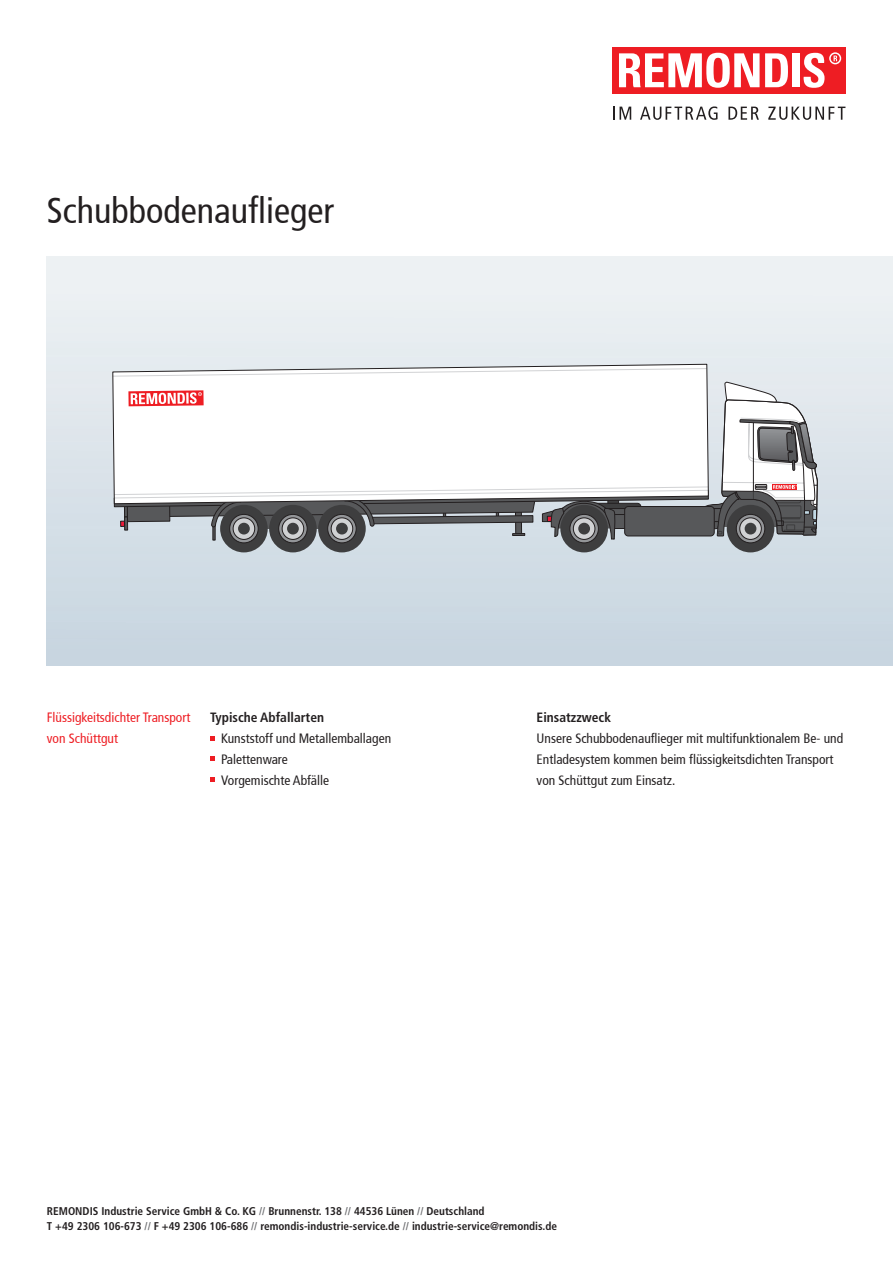
<style>
.page{position:relative;width:893px;height:1263px;background:#fff}
.page>*{position:absolute;margin:0;border:0;box-sizing:border-box;transform-origin:0 0}
.t1{font:condensed 36px "Frutiger";color:#231f20}
.t2{font:condensed 13.5px/21px "Frutiger 57";color:#231f20}
.t3{font:condensed 13.5px/21px "Frutiger";color:#ee1d23}
.t4{font:700 condensed 13.5px "Frutiger";color:#231f20}
.t5{font:700 condensed 11.25px/15px "Frutiger";color:#231f20}
.s1{color:#6c6d70}
</style>
<div class="page">
<div style="left:47px;top:257px;width:846px;height:408px;background:linear-gradient(to bottom,#f0f3f5,#c7d5e0)"></div>
<div style="left:612px;top:47px;width:234px;height:47px;background:#ee1d23"></div>
<svg style="left:829px;top:52px;width:12px;height:12px"></svg>
<svg style="left:831px;top:54px;width:9px;height:9px"></svg>
<svg style="left:833px;top:56px;width:4px;height:5px"></svg>
<svg style="left:619px;top:53px;width:169px;height:35px"></svg>
<div style="left:792px;top:53px;width:8px;height:34px;background:#fff"></div>
<svg style="left:803px;top:53px;width:22px;height:35px"></svg>
<svg style="left:613px;top:107px;width:18px;height:13px"></svg>
<svg style="left:640px;top:106px;width:77px;height:14px"></svg>
<svg style="left:728px;top:107px;width:31px;height:13px"></svg>
<svg style="left:768px;top:107px;width:77px;height:13px"></svg>
<svg style="left:210px;top:756px;width:5px;height:5px"></svg>
<svg style="left:210px;top:736px;width:5px;height:4px"></svg>
<svg style="left:210px;top:777px;width:5px;height:5px"></svg>
<svg style="left:112px;top:364px;width:597px;height:140px;background:#ced3d7"></svg>
<svg style="left:113px;top:367px;width:705px;height:190px"></svg>
<h1 class="t1" style="left:47px;top:190px;width:289px">Schubbodenauflieger</h1>
<p class="t3" style="left:47px;top:707px;width:145px">Flüssigkeitsdichter Transport von Schüttgut</p>
<p class="t4" style="left:210px;top:709px;width:116px">Typische Abfallarten</p>
<p class="t2" style="left:221px;top:728px;width:171px">Kunststoff und Metallemballagen<br>Palettenware<br>Vorgemischte Abfälle</p>
<p class="t4" style="left:537px;top:709px;width:76px">Einsatzzweck</p>
<p class="t2" style="left:537px;top:728px;width:308px">Unsere Schubbodenauflieger mit multifunktionalem Be- und<br>Entladesystem kommen beim flüssigkeitsdichten Transport von Schüttgut zum Einsatz.</p>
<p class="t5" style="left:47px;top:1203px;width:511px">REMONDIS Industrie Service GmbH &amp; Co. KG <span class="s1">//</span> Brunnenstr. 138 <span class="s1">//</span> 44536 Lünen <span class="s1">//</span> Deutschland<br>T +49 2306 106-673 <span class="s1">//</span> F +49 2306 106-686 <span class="s1">//</span> remondis-industrie-service.de <span class="s1">//</span> industrie-service@remondis.de</p>
</div>
